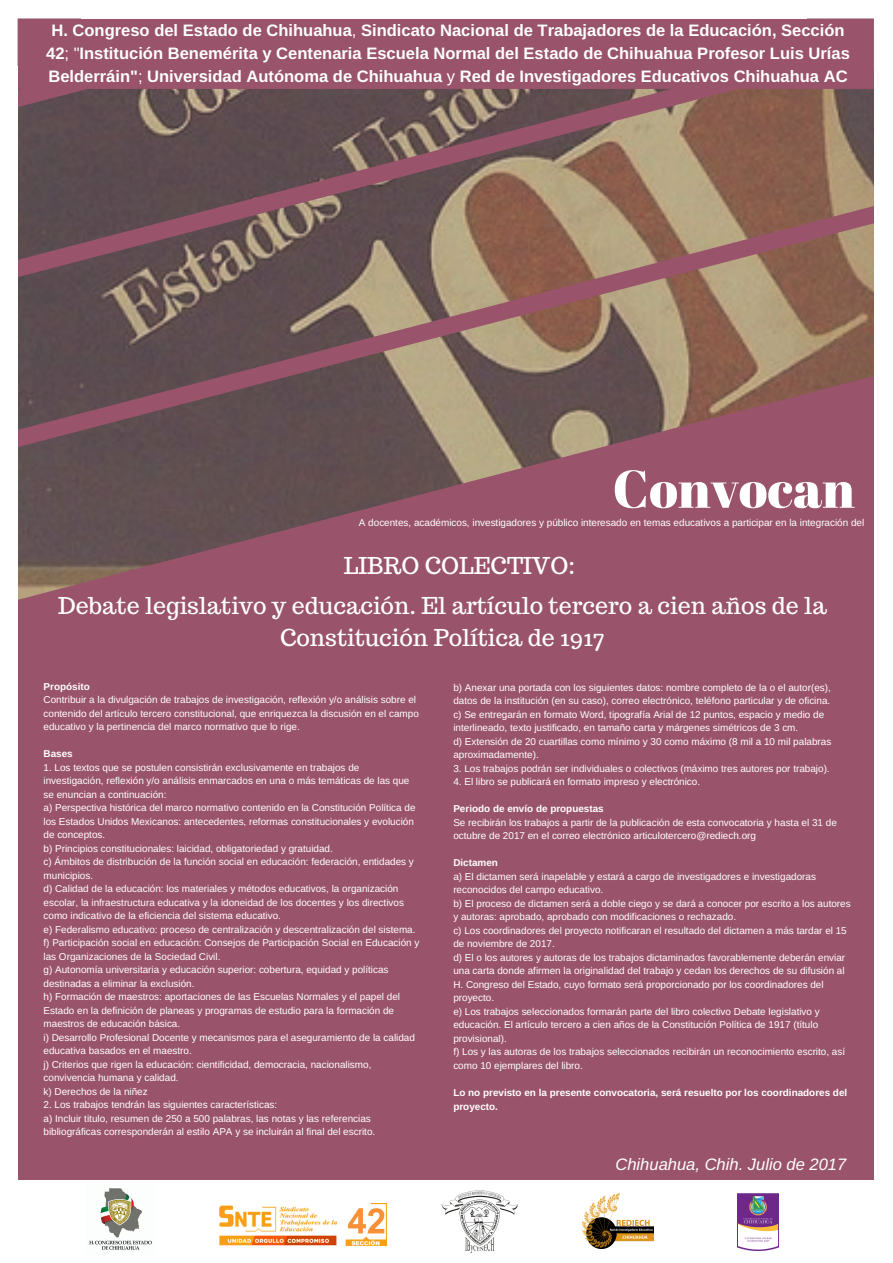
<style>
.page{position:relative;width:893px;height:1263px;background:#99536a}
.page>*{position:absolute;margin:0;border:0;box-sizing:border-box;transform-origin:0 0}
.t1{font:52.95px "Abril Fatface";color:#fff}
.t2{font:23.17px/40.5px "Trocchi";color:#fff}
.t3{font:700 16.58px/23.1px "Arimo";color:#fff;text-align:center}
.t4{font:italic 16.58px "Arimo";color:#fff}
.t5{font:9.9px/13.5px "Arimo";color:#fff}
.t6{font:700 9.9px/13.5px "Arimo";color:#fff}
.s1{font-weight:400}
</style>
<div class="page">
<img style="left:18px;top:89px;width:856px;height:511px">
<svg style="left:84px;top:18px;width:719px;height:1px"></svg>
<svg style="left:0;top:0;width:84px;height:66px"></svg>
<div style="left:0;top:66px;width:18px;height:1132px;background:#fff"></div>
<svg style="left:0;top:1254px;width:81px;height:9px"></svg>
<div style="left:81px;top:1243px;width:726px;height:20px;background:#fff"></div>
<svg style="left:807px;top:1198px;width:86px;height:65px"></svg>
<div style="left:874px;top:66px;width:19px;height:1132px;background:#fff"></div>
<div style="left:81px;top:0;width:726px;height:18px;background:#fff"></div>
<svg style="left:803px;top:0;width:90px;height:69px"></svg>
<div style="left:0;top:1180px;width:887px;height:74px;background:#fff"></div>
<img style="left:89px;top:1188px;width:63px;height:62px">
<img style="left:582px;top:1193px;width:72px;height:55px">
<img style="left:441px;top:1190px;width:77px;height:63px">
<img style="left:219px;top:1203px;width:167px;height:43px">
<img style="left:737px;top:1193px;width:41px;height:57px">
<p class="t3" style="left:46px;top:19px;width:805px">H. Congreso del Estado de Chihuahua<span class="s1">,</span> Sindicato Nacional de Trabajadores de la Educación, Sección<br>42<span class="s1">; "</span>Institución Benemérita y Centenaria Escuela Normal del Estado de Chihuahua Profesor Luis Urías<br>Belderráin"<span class="s1">;</span> Universidad Autónoma de Chihuahua <span class="s1">y</span> Red de Investigadores Educativos Chihuahua AC</p>
<h1 class="t1" style="left:613px;top:452px;width:244px">Convocan</h1>
<p class="t5" style="left:359px;top:516px;width:507px">A docentes, académicos, investigadores y público interesado en temas educativos a participar en la integración del</p>
<h2 class="t2" style="left:58px;top:545px;width:770px;text-indent:286px">LIBRO COLECTIVO:<br>Debate legislativo y educación. El artículo tercero a cien años de la</h2>
<h2 class="t2" style="left:280px;top:617px;width:326px">Constitución Política de 1917</h2>
<p class="t5" style="left:453px;top:680px;width:379px">b) Anexar una portada con los siguientes datos: nombre completo de la o el autor(es), datos de la institución (en su caso), correo electrónico, teléfono particular y de oficina. c) Se entregarán en formato Word, tipografía Arial de 12 puntos, espacio y medio de interlineado, texto justificado, en tamaño carta y márgenes simétricos de 3 cm.<br>d) Extensión de 20 cuartillas como mínimo y 30 como máximo (8 mil a 10 mil palabras aproximadamente).</p>
<p class="t5" style="left:453px;top:761px;width:378px">3. Los trabajos podrán ser individuales o colectivos (máximo tres autores por trabajo).</p>
<p class="t5" style="left:453px;top:775px;width:248px">4. El libro se publicará en formato impreso y electrónico.</p>
<p class="t6" style="left:453px;top:802px;width:152px">Periodo de envío de propuestas</p>
<p class="t5" style="left:453px;top:816px;width:385px">Se recibirán los trabajos a partir de la publicación de esta convocatoria y hasta el 31 de octubre de 2017 en el correo electrónico articulotercero@rediech.org</p>
<p class="t6" style="left:453px;top:856px;width:46px">Dictamen</p>
<p class="t5" style="left:453px;top:870px;width:399px">a) El dictamen será inapelable y estará a cargo de investigadores e investigadoras reconocidos del campo educativo.<br>b) El proceso de dictamen será a doble ciego y se dará a conocer por escrito a los autores y autoras: aprobado, aprobado con modificaciones o rechazado.<br>c) Los coordinadores del proyecto notificaran el resultado del dictamen a más tardar el 15 de noviembre de 2017.<br>d) El o los autores y autoras de los trabajos dictaminados favorablemente deberán enviar una carta donde afirmen la originalidad del trabajo y cedan los derechos de su difusión al H. Congreso del Estado, cuyo formato será proporcionado por los coordinadores del proyecto.<br>e) Los trabajos seleccionados formarán parte del libro colectivo Debate legislativo y educación. El artículo tercero a cien años de la Constitución Política de 1917 (título provisional).<br>f) Los y las autoras de los trabajos seleccionados recibirán un reconocimiento escrito, así como 10 ejemplares del libro.</p>
<p class="t6" style="left:453px;top:1086px;width:395px">Lo no previsto en la presente convocatoria, será resuelto por los coordinadores del proyecto.</p>
<p class="t6" style="left:44px;top:679px;width:48px">Propósito</p>
<p class="t5" style="left:44px;top:693px;width:377px">Contribuir a la divulgación de trabajos de investigación, reflexión y/o análisis sobre el contenido del artículo tercero constitucional, que enriquezca la discusión en el campo educativo y la pertinencia del marco normativo que lo rige.</p>
<p class="t6" style="left:44px;top:747px;width:31px">Bases</p>
<p class="t5" style="left:44px;top:760px;width:377px">1. Los textos que se postulen consistirán exclusivamente en trabajos de investigación, reflexión y/o análisis enmarcados en una o más temáticas de las que se enuncian a continuación:<br>a) Perspectiva histórica del marco normativo contenido en la Constitución Política de los Estados Unidos Mexicanos: antecedentes, reformas constitucionales y evolución de conceptos.<br>b) Principios constitucionales: laicidad, obligatoriedad y gratuidad.<br>c) Ámbitos de distribución de la función social en educación: federación, entidades y municipios.<br>d) Calidad de la educación: los materiales y métodos educativos, la organización escolar, la infraestructura educativa y la idoneidad de los docentes y los directivos como indicativo de la eficiencia del sistema educativo.<br>e) Federalismo educativo: proceso de centralización y descentralización del sistema. f) Participación social en educación: Consejos de Participación Social en Educación y las Organizaciones de la Sociedad Civil.<br>g) Autonomía universitaria y educación superior: cobertura, equidad y políticas destinadas a eliminar la exclusión.<br>h) Formación de maestros: aportaciones de las Escuelas Normales y el papel del Estado en la definición de planeas y programas de estudio para la formación de maestros de educación básica.<br>i) Desarrollo Profesional Docente y mecanismos para el aseguramiento de la calidad educativa basados en el maestro.<br>j) Criterios que rigen la educación: cientificidad, democracia, nacionalismo, convivencia humana y calidad.<br>k) Derechos de la niñez</p>
<p class="t5" style="left:44px;top:1098px;width:333px">2. Los trabajos tendrán las siguientes características:<br>a) Incluir titulo, resumen de 250 a 500 palabras, las notas y las referencias bibliográficas corresponderán al estilo APA y se incluirán al final del escrito.</p>
<h3 class="t4" style="left:615px;top:1155px;width:232px">Chihuahua, Chih. Julio de 2017</h3>
</div>
